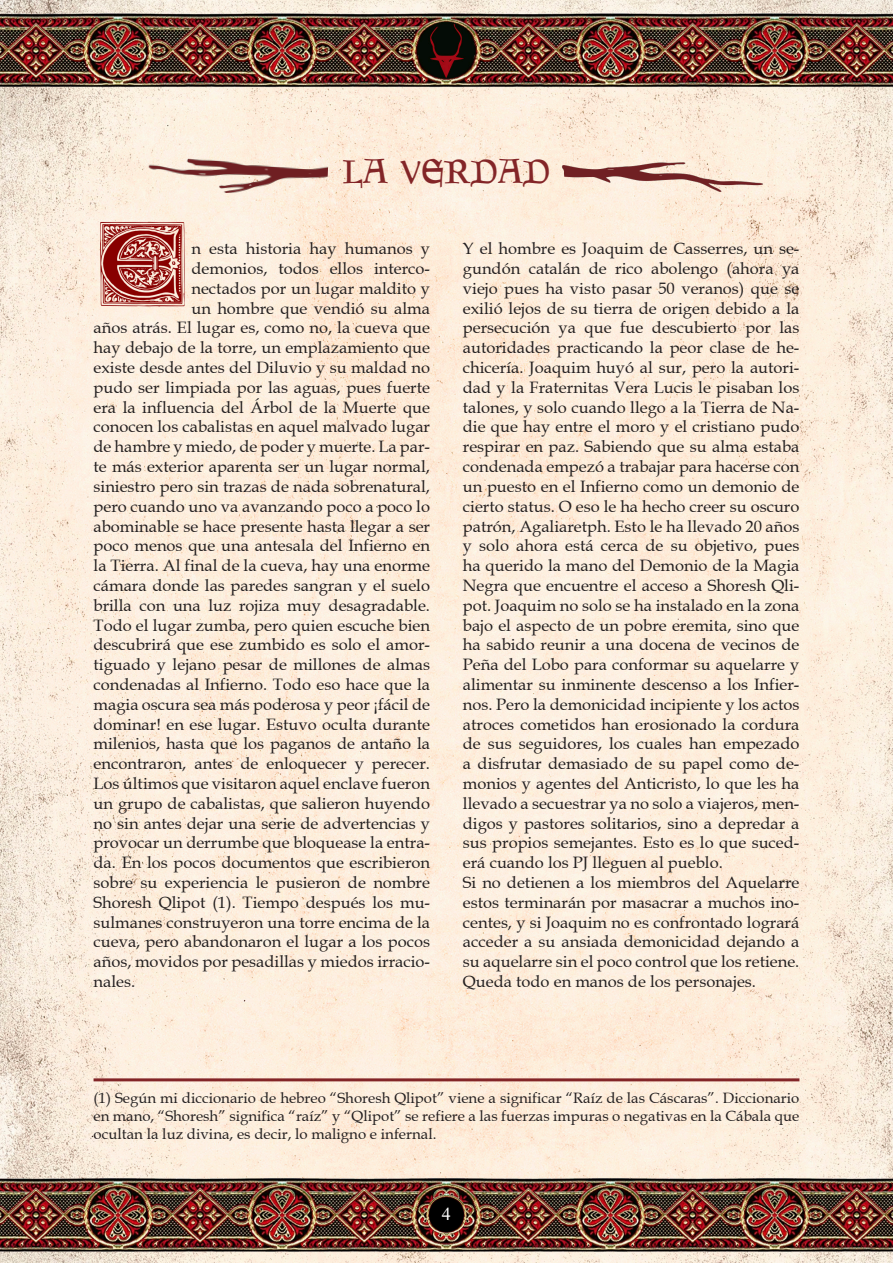
<style>
.page{position:relative;width:893px;height:1263px;background:#fff}
.page>*{position:absolute;margin:0;border:0;box-sizing:border-box;transform-origin:0 0}
.t1{font:36px "Goudy Mediaeval";color:#832527}
.t2{font:18px "Times New Roman";color:#fff}
.t3{font:16.5px/19.8px "Book Antiqua";color:#231f20;text-align:justify}
.t4{font:15px/18px "Book Antiqua";color:#231f20;text-align:justify}
</style>
<div class="page">
<img style="left:0;top:0;width:893px;height:1263px">
<img style="left:558px;top:151px;width:218px;height:67px">
<img style="left:138px;top:134px;width:191px;height:66px">
<img style="left:94px;top:215px;width:97px;height:98px">
<hr style="left:94px;top:1078px;width:705px;height:3px;background:#832527">
<p class="t1" style="left:343px;top:153px;width:209px">LA VERDAD</p>
<p class="t3" style="left:191px;top:239px;width:240px">n esta historia hay humanos y</p>
<p class="t3" style="left:191px;top:259px;width:240px">demonios, todos ellos interco-</p>
<p class="t3" style="left:191px;top:278px;width:240px">nectados por un lugar maldito y</p>
<p class="t3" style="left:191px;top:298px;width:240px">un hombre que vendió su alma</p>
<p class="t3" style="left:94px;top:318px;width:338px">años atrás. El lugar es, como no, la cueva que</p>
<p class="t3" style="left:94px;top:338px;width:338px">hay debajo de la torre, un emplazamiento que</p>
<p class="t3" style="left:94px;top:358px;width:338px">existe desde antes del Diluvio y su maldad no</p>
<p class="t3" style="left:94px;top:377px;width:338px">pudo ser limpiada por las aguas, pues fuerte</p>
<p class="t3" style="left:94px;top:397px;width:338px">era la influencia del Árbol de la Muerte que</p>
<p class="t3" style="left:94px;top:417px;width:338px">conocen los cabalistas en aquel malvado lugar</p>
<p class="t3" style="left:94px;top:437px;width:338px">de hambre y miedo, de poder y muerte. La par-</p>
<p class="t3" style="left:94px;top:457px;width:338px">te más exterior aparenta ser un lugar normal,</p>
<p class="t3" style="left:94px;top:476px;width:338px">siniestro pero sin trazas de nada sobrenatural,</p>
<p class="t3" style="left:94px;top:496px;width:338px">pero cuando uno va avanzando poco a poco lo</p>
<p class="t3" style="left:94px;top:516px;width:338px">abominable se hace presente hasta llegar a ser</p>
<p class="t3" style="left:94px;top:536px;width:338px">poco menos que una antesala del Infierno en</p>
<p class="t3" style="left:94px;top:556px;width:338px">la Tierra. Al final de la cueva, hay una enorme</p>
<p class="t3" style="left:94px;top:575px;width:338px">cámara donde las paredes sangran y el suelo</p>
<p class="t3" style="left:94px;top:595px;width:338px">brilla con una luz rojiza muy desagradable.</p>
<p class="t3" style="left:94px;top:615px;width:338px">Todo el lugar zumba, pero quien escuche bien</p>
<p class="t3" style="left:94px;top:635px;width:338px">descubrirá que ese zumbido es solo el amor-</p>
<p class="t3" style="left:94px;top:655px;width:338px">tiguado y lejano pesar de millones de almas</p>
<p class="t3" style="left:94px;top:674px;width:338px">condenadas al Infierno. Todo eso hace que la</p>
<p class="t3" style="left:94px;top:694px;width:338px">magia oscura sea más poderosa y peor ¡fácil de</p>
<p class="t3" style="left:94px;top:714px;width:338px">dominar! en ese lugar. Estuvo oculta durante</p>
<p class="t3" style="left:94px;top:734px;width:338px">milenios, hasta que los paganos de antaño la</p>
<p class="t3" style="left:94px;top:754px;width:338px">encontraron, antes de enloquecer y perecer.</p>
<p class="t3" style="left:94px;top:773px;width:338px">Los últimos que visitaron aquel enclave fueron</p>
<p class="t3" style="left:94px;top:793px;width:338px">un grupo de cabalistas, que salieron huyendo</p>
<p class="t3" style="left:94px;top:813px;width:338px">no sin antes dejar una serie de advertencias y</p>
<p class="t3" style="left:94px;top:833px;width:338px">provocar un derrumbe que bloquease la entra-</p>
<p class="t3" style="left:94px;top:853px;width:338px">da. En los pocos documentos que escribieron</p>
<p class="t3" style="left:94px;top:872px;width:338px">sobre su experiencia le pusieron de nombre</p>
<p class="t3" style="left:94px;top:892px;width:338px">Shoresh Qlipot (1). Tiempo después los mu-</p>
<p class="t3" style="left:94px;top:912px;width:338px">sulmanes construyeron una torre encima de la</p>
<p class="t3" style="left:94px;top:932px;width:338px">cueva, pero abandonaron el lugar a los pocos</p>
<p class="t3" style="left:94px;top:952px;width:338px">años, movidos por pesadillas y miedos irracio-</p>
<p class="t3" style="left:94px;top:971px;width:43px">nales.</p>
<p class="t3" style="left:463px;top:239px;width:338px">Y el hombre es Joaquim de Casserres, un se&shy;gundón catalán de rico abolengo (ahora ya viejo pues ha visto pasar 50 veranos) que se exilió lejos de su tierra de origen debido a la persecución ya que fue descubierto por las autoridades practicando la peor clase de he&shy;chicería. Joaquim huyó al sur, pero la autori&shy;dad y la Fraternitas Vera Lucis le pisaban los talones, y solo cuando llego a la Tierra de Na&shy;die que hay entre el moro y el cristiano pudo respirar en paz. Sabiendo que su alma estaba condenada empezó a trabajar para hacerse con un puesto en el Infierno como un demonio de cierto status. O eso le ha hecho creer su oscuro patrón, Agaliaretph. Esto le ha llevado 20 años y solo ahora está cerca de su objetivo, pues ha querido la mano del Demonio de la Magia Negra que encuentre el acceso a Shoresh Qli&shy;pot. Joaquim no solo se ha instalado en la zona bajo el aspecto de un pobre eremita, sino que ha sabido reunir a una docena de vecinos de Peña del Lobo para conformar su aquelarre y alimentar su inminente descenso a los Infier&shy;nos. Pero la demonicidad incipiente y los actos atroces cometidos han erosionado la cordura de sus seguidores, los cuales han empezado a disfrutar demasiado de su papel como de&shy;monios y agentes del Anticristo, lo que les ha llevado a secuestrar ya no solo a viajeros, men&shy;digos y pastores solitarios, sino a depredar a sus propios semejantes. Esto es lo que suced&shy;erá cuando los PJ lleguen al pueblo.</p>
<p class="t3" style="left:463px;top:872px;width:338px">Si no detienen a los miembros del Aquelarre estos terminarán por masacrar a muchos ino&shy;centes, y si Joaquim no es confrontado logrará acceder a su ansiada demonicidad dejando a su aquelarre sin el poco control que los retiene.<br>Queda todo en manos de los personajes.</p>
<p class="t4" style="left:94px;top:1089px;width:707px">(1) Según mi diccionario de hebreo “Shoresh Qlipot” viene a significar “Raíz de las Cáscaras”. Diccionario en mano, “Shoresh” significa “raíz” y “Qlipot” se refiere a las fuerzas impuras o negativas en la Cábala que ocultan la luz divina, es decir, lo maligno e infernal.</p>
<p class="t2" style="left:442px;top:1201px;width:10px">4</p>
</div>
